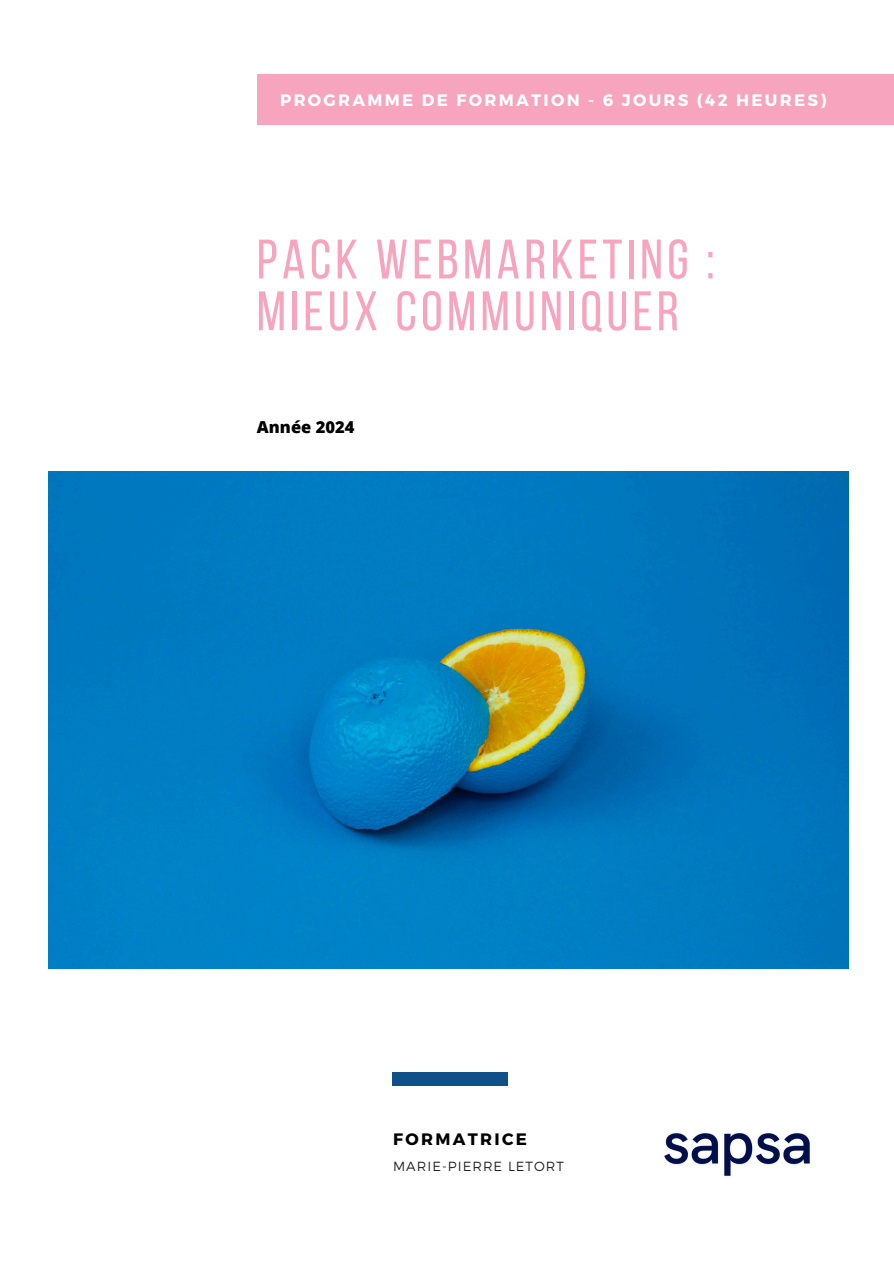
<style>
.page{position:relative;width:894px;height:1264px;background:#fff}
.page>*{position:absolute;margin:0;border:0;box-sizing:border-box;transform-origin:0 0}
.t1{font:55.5px/51.8px "Bebas Neue";letter-spacing:.08em;color:#f7a4be}
.t2{font:700 16.5px "Montserrat";letter-spacing:.14em;color:#fff}
.t3{font:700 16.5px "Montserrat";letter-spacing:.14em;color:#000}
.t4{font:800 16.5px "Open Sans";color:#000}
.t5{font:300 13.2px "Montserrat";letter-spacing:.08em;color:#222}
</style>
<div class="page">
<img style="left:48px;top:471px;width:800px;height:497px">
<div style="left:257px;top:74px;width:636px;height:51px;background:#f7a4be"></div>
<div style="left:392px;top:1072px;width:115px;height:13px;background:#0f5088"></div>
<img style="left:664px;top:1133px;width:146px;height:43px">
<h2 class="t2" style="left:280px;top:90px;width:547px">PROGRAMME DE FORMATION - 6 JOURS (42 HEURES)</h2>
<p class="t1" style="left:257px;top:239px;width:459px">PACK WEBMARKETING :<br>MIEUX COMMUNIQUER</p>
<p class="t4" style="left:257px;top:415px;width:99px">Année 2024</p>
<h3 class="t3" style="left:393px;top:1128px;width:135px">FORMATRICE</h3>
<h1 class="t5" style="left:393px;top:1157px;width:172px">MARIE-PIERRE LETORT</h1>
</div>
